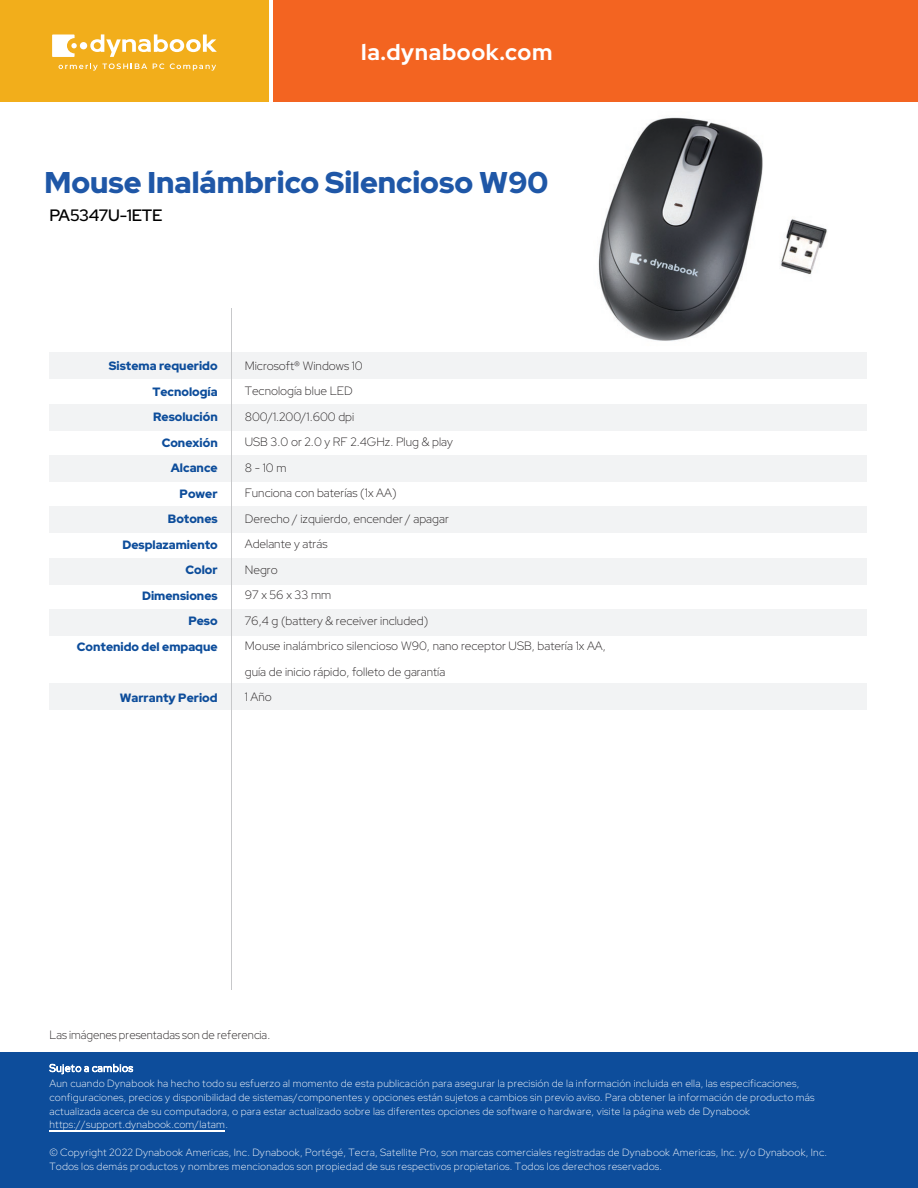
<style>
.page{position:relative;width:918px;height:1188px;background:#fff}
.page>*{position:absolute;margin:0;border:0;box-sizing:border-box;transform-origin:0 0}
.t1{font:900 30px "Red Hat Display";color:#1f57a7}
.t2{font:700 22.5px "Red Hat Display";letter-spacing:.03em;color:#fff}
.t3{font:600 16.5px "Red Hat Display";letter-spacing:-.01em;color:#000}
.t4{font:300 12px/25.5px "Red Hat Display";color:#231f20}
.t5{font:900 12px/25.5px "Red Hat Display";color:#0d4d9b;text-align:right}
.t6{font:300 12px "Red Hat Display";color:#231f20;scale:.96 1}
.t7{font:300 10.5px/13.8px "Red Hat Display";letter-spacing:.025em;color:#fff}
</style>
<div class="page">
<div style="left:0;top:1053px;width:918px;height:135px;background:#0d4d9b"></div>
<svg style="left:49px;top:1064px;width:84px;height:10px"></svg>
<hr style="left:49px;top:1131px;width:176px;height:1px;background:#fff">
<div style="left:274px;top:0;width:644px;height:101px;background:#f36421"></div>
<div style="left:0;top:0;width:269px;height:101px;background:#f2ae1b"></div>
<svg style="left:52px;top:35px;width:25px;height:22px"></svg>
<div style="left:80px;top:42px;width:7px;height:7px;background:#fff;border-radius:50%"></div>
<svg style="left:90px;top:34px;width:127px;height:23px"></svg>
<svg style="left:59px;top:63px;width:88px;height:8px"></svg>
<svg style="left:153px;top:63px;width:11px;height:6px"></svg>
<svg style="left:170px;top:63px;width:46px;height:8px"></svg>
<hr style="left:231px;top:308px;width:1px;height:44px;background:#c7c8ca">
<div style="left:50px;top:352px;width:181px;height:27px;background:#f2f3f4"></div>
<div style="left:232px;top:352px;width:634px;height:27px;background:#f2f3f4"></div>
<div style="left:50px;top:404px;width:181px;height:27px;background:#f2f3f4"></div>
<div style="left:232px;top:404px;width:634px;height:27px;background:#f2f3f4"></div>
<div style="left:50px;top:455px;width:181px;height:27px;background:#f2f3f4"></div>
<div style="left:232px;top:455px;width:634px;height:27px;background:#f2f3f4"></div>
<div style="left:50px;top:506px;width:181px;height:27px;background:#f2f3f4"></div>
<div style="left:232px;top:506px;width:634px;height:27px;background:#f2f3f4"></div>
<div style="left:50px;top:558px;width:181px;height:27px;background:#f2f3f4"></div>
<div style="left:232px;top:558px;width:634px;height:27px;background:#f2f3f4"></div>
<div style="left:50px;top:609px;width:181px;height:27px;background:#f2f3f4"></div>
<div style="left:232px;top:609px;width:634px;height:27px;background:#f2f3f4"></div>
<div style="left:50px;top:683px;width:181px;height:27px;background:#f2f3f4"></div>
<div style="left:232px;top:683px;width:634px;height:27px;background:#f2f3f4"></div>
<svg style="left:231px;top:352px;width:1px;height:162px"></svg>
<hr style="left:231px;top:514px;width:1px;height:48px;background:#c7c8ca">
<svg style="left:231px;top:562px;width:1px;height:27px"></svg>
<hr style="left:231px;top:589px;width:1px;height:58px;background:#c7c8ca">
<hr style="left:231px;top:647px;width:1px;height:64px;background:#c7c8ca">
<svg style="left:231px;top:711px;width:1px;height:27px"></svg>
<hr style="left:231px;top:738px;width:1px;height:79px;background:#c7c8ca">
<svg style="left:231px;top:817px;width:1px;height:27px"></svg>
<hr style="left:231px;top:844px;width:1px;height:65px;background:#c7c8ca">
<svg style="left:231px;top:909px;width:1px;height:81px"></svg>
<img style="left:598px;top:117px;width:230px;height:224px">
<h2 class="t2" style="left:361px;top:37px;width:193px">la.dynabook.com</h2>
<h1 class="t1" style="left:45px;top:163px;width:505px">Mouse Inalámbrico Silencioso W90</h1>
<h3 class="t3" style="left:50px;top:205px;width:115px">PA5347U-1ETE</h3>
<p class="t5" style="left:77px;top:353px;width:142px">Sistema requerido<br>Tecnología<br>Resolución<br>Conexión<br>Alcance<br>Power<br>Botones<br>Desplazamiento<br>Color<br>Dimensiones<br>Peso<br>Contenido del empaque</p>
<p class="t5" style="left:120px;top:684px;width:99px">Warranty Period</p>
<p class="t4" style="left:245px;top:353px;width:363px">Microsoft® Windows 10<br>Tecnología blue LED<br>800/1.200/1.600 dpi<br>USB 3.0 or 2.0 y RF 2.4GHz. Plug &amp; play<br>8 - 10 m<br>Funciona con baterías (1x AA)<br>Derecho / izquierdo, encender / apagar<br>Adelante y atrás<br>Negro<br>97 x 56 x 33 mm<br>76,4 g (battery &amp; receiver included)<br>Mouse inalámbrico silencioso W90, nano receptor USB, batería 1x AA, guía de inicio rápido, folleto de garantía<br>1 Año</p>
<p class="t6" style="left:50px;top:1027px;width:231px">Las imágenes presentadas son de referencia.</p>
<p class="t7" style="left:49px;top:1060px;width:751px;line-height:15.1px">Sujeto a cambios<br>Aun cuando Dynabook ha hecho todo su esfuerzo al momento de esta publicación para asegurar la precisión de la información incluida en ella, las especificaciones,</p>
<p class="t7" style="left:49px;top:1090px;width:767px">configuraciones, precios y disponibilidad de sistemas/componentes y opciones están sujetos a cambios sin previo aviso. Para obtener la información de producto más actualizada acerca de su computadora, o para estar actualizado sobre las diferentes opciones de software o hardware, visite la página web de Dynabook https://support.dynabook.com/latam.</p>
<p class="t7" style="left:49px;top:1145px;width:779px">© Copyright 2022 Dynabook Americas, Inc. Dynabook, Portégé, Tecra, Satellite Pro, son marcas comerciales registradas de Dynabook Americas, Inc. y/o Dynabook, Inc.<br>Todos los demás productos y nombres mencionados son propiedad de sus respectivos propietarios. Todos los derechos reservados.</p>
</div>
